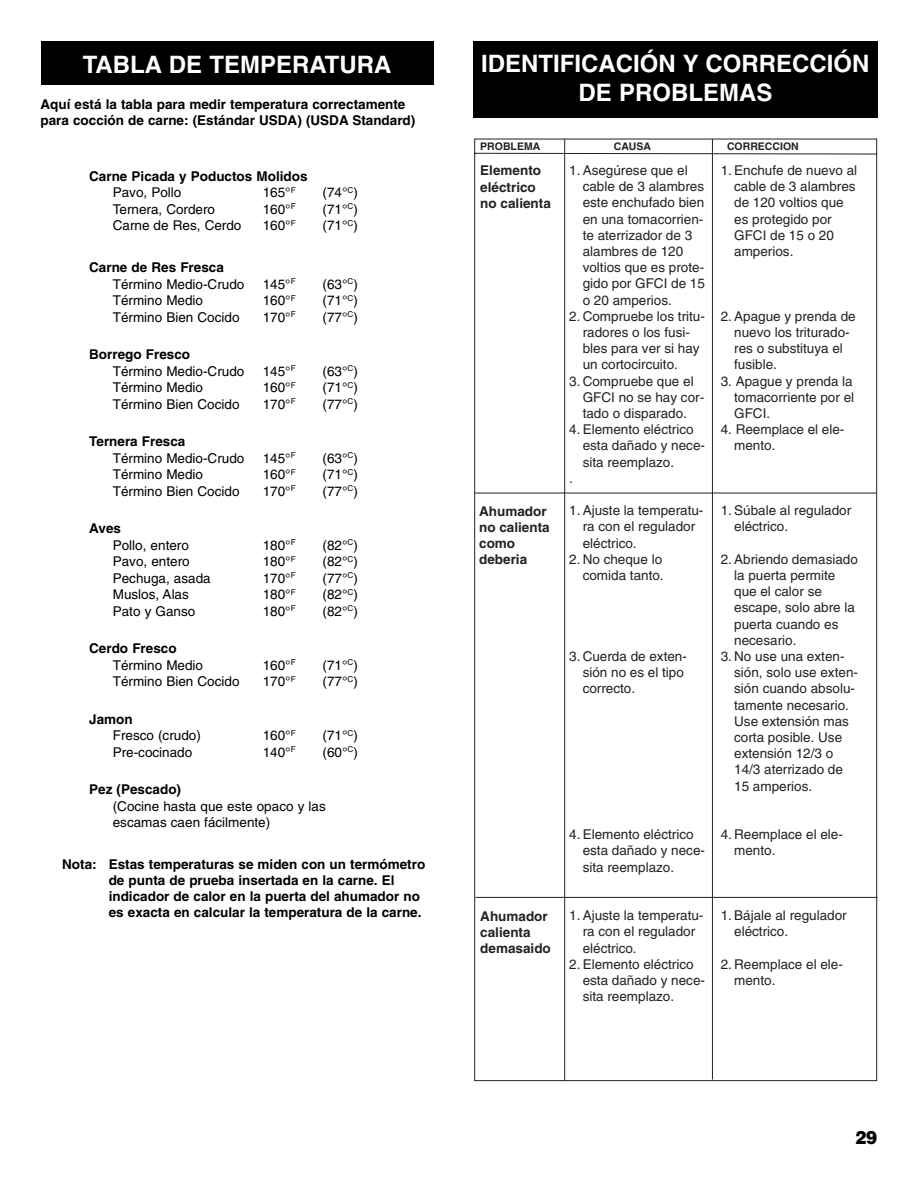
<style>
.page{position:relative;width:918px;height:1188px;background:#fff}
.page>*{position:absolute;margin:0;border:0;box-sizing:border-box;transform-origin:0 0}
.t1{font:700 24px/28.8px "Helvetica";color:#fff;text-align:center}
.t2{font:900 18.3px "Helvetica";color:#000;scale:.9 1}
.t3{font:13.5px/16.2px "Helvetica LT Std";color:#20231e}
.t4{font:13.5px/16.5px "Helvetica";color:#000}
.t5{font:700 13.5px/16.2px "Helvetica";color:#000}
.t6{font:700 13.5px/16.2px "Helvetica LT Std";color:#20231e}
.t7{font:700 10.5px "Helvetica LT Std";color:#20231e}
</style>
<div class="page">
<div style="left:41px;top:42px;width:392px;height:43px;background:#000"></div>
<svg style="left:474px;top:139px;width:403px;height:942px"></svg>
<hr style="left:564px;top:139px;width:1px;height:942px;background:#20231e">
<hr style="left:712px;top:139px;width:1px;height:941px;background:#20231e">
<hr style="left:475px;top:493px;width:402px;height:1px;background:#20231e">
<hr style="left:476px;top:897px;width:402px;height:1px;background:#20231e">
<div style="left:473px;top:41px;width:405px;height:76px;background:#000"></div>
<h1 class="t1" style="left:83px;top:52px;width:310px">TABLA DE TEMPERATURA</h1>
<p class="t5" style="left:40px;top:98px;width:376px">Aquí está la tabla para medir temperatura correctamente para cocción de carne: (Estándar USDA) (USDA Standard)</p>
<p class="t5" style="left:89px;top:169px;width:220px">Carne Picada y Poductos Molidos</p>
<p class="t4" style="left:113px;top:185px;width:70px">Pavo, Pollo</p>
<p class="t4" style="left:263px;top:185px;width:34px">165°<sup>F</sup></p>
<p class="t4" style="left:323px;top:185px;width:37px">(74°<sup>C</sup>)</p>
<p class="t4" style="left:113px;top:202px;width:104px">Ternera, Cordero</p>
<p class="t4" style="left:263px;top:202px;width:34px">160°<sup>F</sup></p>
<p class="t4" style="left:323px;top:202px;width:37px">(71°<sup>C</sup>)</p>
<p class="t4" style="left:113px;top:218px;width:130px">Carne de Res, Cerdo</p>
<p class="t4" style="left:263px;top:218px;width:34px">160°<sup>F</sup></p>
<p class="t4" style="left:323px;top:218px;width:37px">(71°<sup>C</sup>)</p>
<p class="t5" style="left:89px;top:261px;width:136px">Carne de Res Fresca</p>
<p class="t4" style="left:113px;top:277px;width:133px">Término Medio-Crudo</p>
<p class="t4" style="left:263px;top:277px;width:34px">145°<sup>F</sup></p>
<p class="t4" style="left:323px;top:277px;width:37px">(63°<sup>C</sup>)</p>
<p class="t4" style="left:113px;top:293px;width:92px">Término Medio</p>
<p class="t4" style="left:263px;top:293px;width:34px">160°<sup>F</sup></p>
<p class="t4" style="left:323px;top:293px;width:37px">(71°<sup>C</sup>)</p>
<p class="t4" style="left:113px;top:310px;width:128px">Término Bien Cocido</p>
<p class="t4" style="left:263px;top:310px;width:34px">170°<sup>F</sup></p>
<p class="t4" style="left:323px;top:310px;width:37px">(77°<sup>C</sup>)</p>
<p class="t5" style="left:89px;top:348px;width:102px">Borrego Fresco</p>
<p class="t4" style="left:113px;top:364px;width:133px">Término Medio-Crudo</p>
<p class="t4" style="left:263px;top:364px;width:34px">145°<sup>F</sup></p>
<p class="t4" style="left:323px;top:364px;width:37px">(63°<sup>C</sup>)</p>
<p class="t4" style="left:113px;top:380px;width:92px">Término Medio</p>
<p class="t4" style="left:263px;top:380px;width:34px">160°<sup>F</sup></p>
<p class="t4" style="left:323px;top:380px;width:37px">(71°<sup>C</sup>)</p>
<p class="t4" style="left:113px;top:397px;width:128px">Término Bien Cocido</p>
<p class="t4" style="left:263px;top:397px;width:34px">170°<sup>F</sup></p>
<p class="t4" style="left:323px;top:397px;width:37px">(77°<sup>C</sup>)</p>
<p class="t5" style="left:89px;top:435px;width:98px">Ternera Fresca</p>
<p class="t4" style="left:113px;top:451px;width:133px">Término Medio-Crudo</p>
<p class="t4" style="left:263px;top:451px;width:34px">145°<sup>F</sup></p>
<p class="t4" style="left:323px;top:451px;width:37px">(63°<sup>C</sup>)</p>
<p class="t4" style="left:113px;top:467px;width:92px">Término Medio</p>
<p class="t4" style="left:263px;top:467px;width:34px">160°<sup>F</sup></p>
<p class="t4" style="left:323px;top:467px;width:37px">(71°<sup>C</sup>)</p>
<p class="t4" style="left:113px;top:484px;width:128px">Término Bien Cocido</p>
<p class="t4" style="left:263px;top:484px;width:34px">170°<sup>F</sup></p>
<p class="t4" style="left:323px;top:484px;width:37px">(77°<sup>C</sup>)</p>
<p class="t5" style="left:89px;top:522px;width:33px">Aves</p>
<p class="t4" style="left:113px;top:538px;width:78px">Pollo, entero</p>
<p class="t4" style="left:263px;top:538px;width:34px">180°<sup>F</sup></p>
<p class="t4" style="left:323px;top:538px;width:37px">(82°<sup>C</sup>)</p>
<p class="t4" style="left:113px;top:554px;width:78px">Pavo, entero</p>
<p class="t4" style="left:263px;top:554px;width:34px">180°<sup>F</sup></p>
<p class="t4" style="left:323px;top:554px;width:37px">(82°<sup>C</sup>)</p>
<p class="t4" style="left:113px;top:571px;width:99px">Pechuga, asada</p>
<p class="t4" style="left:263px;top:571px;width:34px">170°<sup>F</sup></p>
<p class="t4" style="left:323px;top:571px;width:37px">(77°<sup>C</sup>)</p>
<p class="t4" style="left:113px;top:587px;width:78px">Muslos, Alas</p>
<p class="t4" style="left:263px;top:587px;width:34px">180°<sup>F</sup></p>
<p class="t4" style="left:323px;top:587px;width:37px">(82°<sup>C</sup>)</p>
<p class="t4" style="left:113px;top:604px;width:84px">Pato y Ganso</p>
<p class="t4" style="left:263px;top:604px;width:34px">180°<sup>F</sup></p>
<p class="t4" style="left:323px;top:604px;width:37px">(82°<sup>C</sup>)</p>
<p class="t5" style="left:89px;top:642px;width:89px">Cerdo Fresco</p>
<p class="t4" style="left:113px;top:658px;width:92px">Término Medio</p>
<p class="t4" style="left:263px;top:658px;width:34px">160°<sup>F</sup></p>
<p class="t4" style="left:323px;top:658px;width:37px">(71°<sup>C</sup>)</p>
<p class="t4" style="left:113px;top:674px;width:128px">Término Bien Cocido</p>
<p class="t4" style="left:263px;top:674px;width:34px">170°<sup>F</sup></p>
<p class="t4" style="left:323px;top:674px;width:37px">(77°<sup>C</sup>)</p>
<p class="t5" style="left:89px;top:712px;width:45px">Jamon</p>
<p class="t4" style="left:113px;top:728px;width:90px">Fresco (crudo)</p>
<p class="t4" style="left:263px;top:728px;width:34px">160°<sup>F</sup></p>
<p class="t4" style="left:323px;top:728px;width:37px">(71°<sup>C</sup>)</p>
<p class="t4" style="left:113px;top:745px;width:81px">Pre-cocinado</p>
<p class="t4" style="left:263px;top:745px;width:34px">140°<sup>F</sup></p>
<p class="t4" style="left:323px;top:745px;width:37px">(60°<sup>C</sup>)</p>
<p class="t5" style="left:89px;top:783px;width:93px">Pez (Pescado)</p>
<p class="t4" style="left:113px;top:799px;width:215px">(Cocine hasta que este opaco y las escamas caen fácilmente)</p>
<p class="t5" style="left:109px;top:857px;width:318px;text-indent:-46px">Nota: Estas temperaturas se miden con un termómetro de punta de prueba insertada en la carne. El indicador de calor en la puerta del ahumador no es exacta en calcular la temperatura de la carne.</p>
<h1 class="t1" style="left:481px;top:52px;width:390px">IDENTIFICACIÓN Y CORRECCIÓN<br>DE PROBLEMAS</h1>
<p class="t7" style="left:480px;top:143px;width:62px">PROBLEMA</p>
<p class="t6" style="left:480px;top:164px;width:72px">Elemento eléctrico no calienta</p>
<p class="t6" style="left:479px;top:505px;width:72px">Ahumador no calienta como deberia</p>
<p class="t6" style="left:480px;top:910px;width:72px">Ahumador calienta demasaido</p>
<p class="t7" style="left:614px;top:143px;width:39px">CAUSA</p>
<p class="t7" style="left:727px;top:143px;width:73px">CORRECCION</p>
<p class="t3" style="left:583px;top:164px;width:124px;text-indent:-14px">1. Asegúrese que el cable de 3 alambres este enchufado bien en una tomacorrien&shy;te aterrizador de 3 alambres de 120 voltios que es prote&shy;gido por GFCI de 15 o 20 amperios.</p>
<p class="t3" style="left:583px;top:309px;width:124px;text-indent:-14px">2. Compruebe los tritu&shy;radores o los fusi&shy;bles para ver si hay un cortocircuito.</p>
<p class="t3" style="left:583px;top:374px;width:123px;text-indent:-14px">3. Compruebe que el<br>GFCI no se hay cor&shy;tado o disparado.</p>
<p class="t3" style="left:569px;top:423px;width:126px">4. Elemento eléctrico</p>
<p class="t3" style="left:583px;top:439px;width:124px">esta dañado y nece-</p>
<p class="t3" style="left:583px;top:455px;width:93px">sita reemplazo.</p>
<p class="t3" style="left:569px;top:471px;width:5px">.</p>
<p class="t3" style="left:583px;top:504px;width:122px;text-indent:-14px">1. Ajuste la temperatu&shy;ra con el regulador eléctrico.</p>
<p class="t3" style="left:569px;top:552px;width:96px;text-align:right">2. No cheque lo comida tanto.</p>
<p class="t3" style="left:734px;top:164px;width:125px;text-indent:-14px">1. Enchufe de nuevo al cable de 3 alambres de 120 voltios que es protegido por<br>GFCI de 15 o 20 amperios.</p>
<p class="t3" style="left:734px;top:309px;width:123px;text-indent:-14px">2. Apague y prenda de nuevo los triturado&shy;res o substituya el fusible.</p>
<p class="t3" style="left:734px;top:374px;width:122px;text-align:justify;text-indent:-14px">3. Apague y prenda la tomacorriente por el GFCI.</p>
<p class="t3" style="left:734px;top:423px;width:112px;text-indent:-14px">4. Reemplace el ele&shy;mento.</p>
<p class="t3" style="left:734px;top:504px;width:119px;text-indent:-14px">1. Súbale al regulador eléctrico.</p>
<p class="t3" style="left:734px;top:552px;width:125px;text-indent:-14px">2. Abriendo demasiado la puerta permite que el calor se escape, solo abre la puerta cuando es necesario.</p>
<p class="t3" style="left:734px;top:650px;width:125px;text-indent:-14px">3. No use una exten&shy;sión, solo use exten&shy;sión cuando absolu&shy;tamente necesario.<br>Use extensión mas corta posible. Use extensión 12/3 o<br>14/3 aterrizado de<br>15 amperios.</p>
<p class="t3" style="left:734px;top:828px;width:110px;text-indent:-14px">4. Reemplace el ele&shy;mento.</p>
<p class="t3" style="left:583px;top:650px;width:106px;text-indent:-14px">3. Cuerda de exten&shy;sión no es el tipo correcto.</p>
<p class="t3" style="left:583px;top:828px;width:124px;text-indent:-14px">4. Elemento eléctrico esta dañado y nece&shy;sita reemplazo.</p>
<p class="t3" style="left:583px;top:909px;width:122px;text-indent:-14px">1. Ajuste la temperatu&shy;ra con el regulador eléctrico.</p>
<p class="t3" style="left:583px;top:957px;width:124px;text-indent:-14px">2. Elemento eléctrico esta dañado y nece&shy;sita reemplazo.</p>
<p class="t3" style="left:734px;top:909px;width:114px;text-indent:-14px">1. Bájale al regulador eléctrico.</p>
<p class="t3" style="left:734px;top:957px;width:110px;text-indent:-14px">2. Reemplace el ele&shy;mento.</p>
<h2 class="t2" style="left:855px;top:1131px;width:26px">29</h2>
</div>
